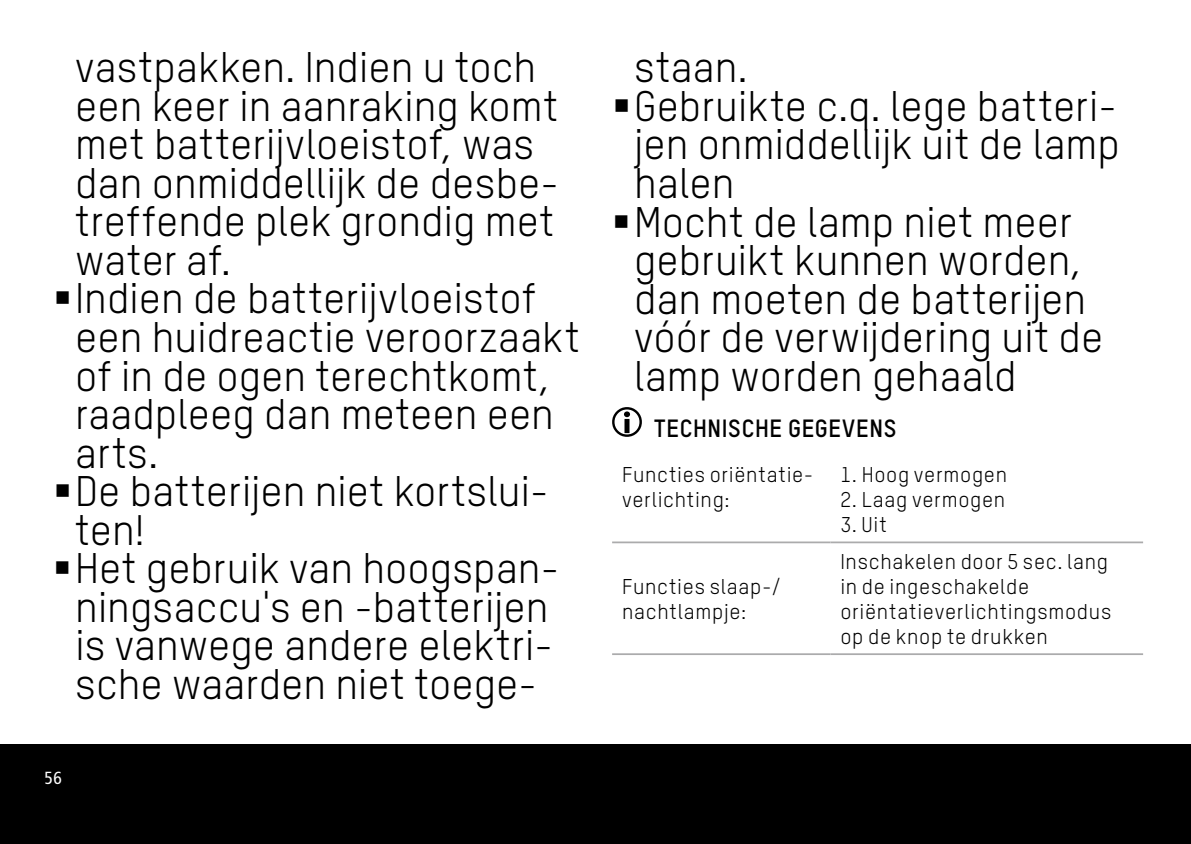
<style>
.page{position:relative;width:1191px;height:844px;background:#fff}
.page>*{position:absolute;margin:0;border:0;box-sizing:border-box;transform-origin:0 0}
.t1{font:42px/38.5px "TSTARPRO";color:#000}
.t2{font:700 24.5px "TSTARPRO";letter-spacing:.03em;color:#000}
.t3{font:21px/25.2px "TSTARPRO";letter-spacing:.035em;color:#000}
.t4{font:condensed 17.5px "Frutiger LT Std";color:#fff}
</style>
<div class="page">
<div style="left:0;top:744px;width:1191px;height:99px;background:#000"></div>
<svg style="left:612px;top:407px;width:30px;height:29px"></svg>
<hr style="left:612px;top:541px;width:218px;height:2px;background:#ababac">
<hr style="left:830px;top:541px;width:313px;height:2px;background:#ababac">
<hr style="left:612px;top:653px;width:218px;height:2px;background:#ababac">
<hr style="left:830px;top:653px;width:313px;height:2px;background:#ababac">
<p class="t1" style="left:75px;top:46px;width:485px">vastpakken. Indien u toch een keer in aanraking komt met batterijvloeistof, was dan onmiddellijk de desbe&shy;treffende plek grondig met water af.</p>
<p class="t1" style="left:75px;top:277px;width:506px;text-indent:-22px">▪Indien de batterijvloeistof een huidreactie veroorzaakt of in de ogen terechtkomt, raadpleeg dan meteen een arts.</p>
<p class="t1" style="left:75px;top:470px;width:475px;text-indent:-22px">▪De batterijen niet kortslui&shy;ten!</p>
<p class="t1" style="left:53px;top:547px;width:508px;text-align:center">▪Het gebruik van hoogspan&shy;ningsaccu's en -batterijen is vanwege andere elektri&shy;sche waarden niet toege-</p>
<p class="t4" style="left:44px;top:767px;width:19px">56</p>
<p class="t1" style="left:634px;top:47px;width:115px">staan.</p>
<p class="t1" style="left:634px;top:85px;width:487px;text-align:justify;text-indent:-22px">▪Gebruikte c.q. lege batteri&shy;jen onmiddellijk uit de lamp halen</p>
<p class="t1" style="left:634px;top:201px;width:471px;text-indent:-22px">▪Mocht de lamp niet meer gebruikt kunnen worden, dan moeten de batterijen vóór de verwijdering uit de lamp worden gehaald</p>
<p class="t2" style="left:654px;top:411px;width:244px">TECHNISCHE GEGEVENS</p>
<p class="t3" style="left:622px;top:461px;width:193px">Functies oriëntatie&shy;verlichting:</p>
<p class="t3" style="left:840px;top:461px;width:168px">1. Hoog vermogen</p>
<p class="t3" style="left:840px;top:486px;width:166px">2. Laag vermogen</p>
<p class="t3" style="left:840px;top:511px;width:48px">3. Uit</p>
<p class="t3" style="left:622px;top:572px;width:161px">Functies slaap-/ nachtlampje:</p>
<p class="t3" style="left:840px;top:547px;width:272px">Inschakelen door 5 sec. lang in de ingeschakelde oriëntatieverlichtingsmodus op de knop te drukken</p>
</div>
